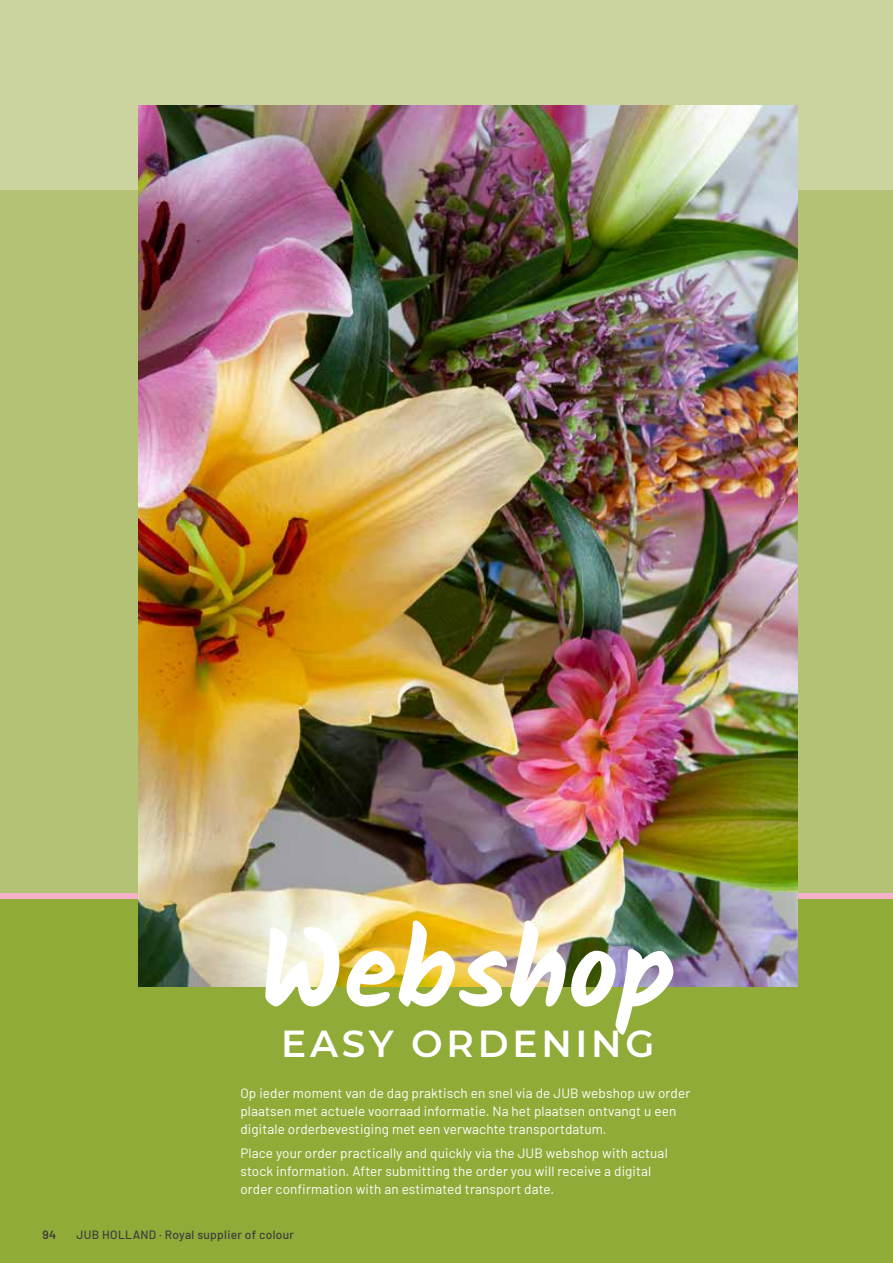
<style>
.page{position:relative;width:893px;height:1263px;background:#b4c275}
.page>*{position:absolute;margin:0;border:0;box-sizing:border-box;transform-origin:0 0}
.t1{font:700 108px "Kalam";color:#fff}
.t2{font:600 37.5px "Montserrat";letter-spacing:.1em;color:#fff}
.t3{font:13.5px/18px "Barlow";letter-spacing:.01em;color:#fff}
.t4{font:500 12px "Barlow";letter-spacing:.025em;color:#3c3c3b}
.t5{font:600 12px "Barlow";color:#3c3c3b}
</style>
<div class="page">
<div style="left:0;top:898px;width:893px;height:365px;background:#91ab39"></div>
<div style="left:0;top:0;width:893px;height:189px;background:#cbd39f"></div>
<div style="left:0;top:893px;width:893px;height:6px;background:#f5b1c7"></div>
<img style="left:138px;top:105px;width:659px;height:881px">
<h1 class="t1" style="left:259px;top:907px;width:419px">Webshop</h1>
<h2 class="t2" style="left:281px;top:1017px;width:375px">EASY ORDENING</h2>
<p class="t3" style="left:240px;top:1083px;width:451px">Op ieder moment van de dag praktisch en snel via de JUB webshop uw order plaatsen met actuele voorraad informatie. Na het plaatsen ontvangt u een digitale orderbevestiging met een verwachte transportdatum.</p>
<p class="t3" style="left:240px;top:1143px;width:429px">Place your order practically and quickly via the JUB webshop with actual stock information. After submitting the order you will receive a digital order confirmation with an estimated transport date.</p>
<p class="t5" style="left:43px;top:1226px;width:15px">94</p>
<p class="t4" style="left:77px;top:1226px;width:219px">JUB HOLLAND · Royal supplier of colour</p>
</div>
